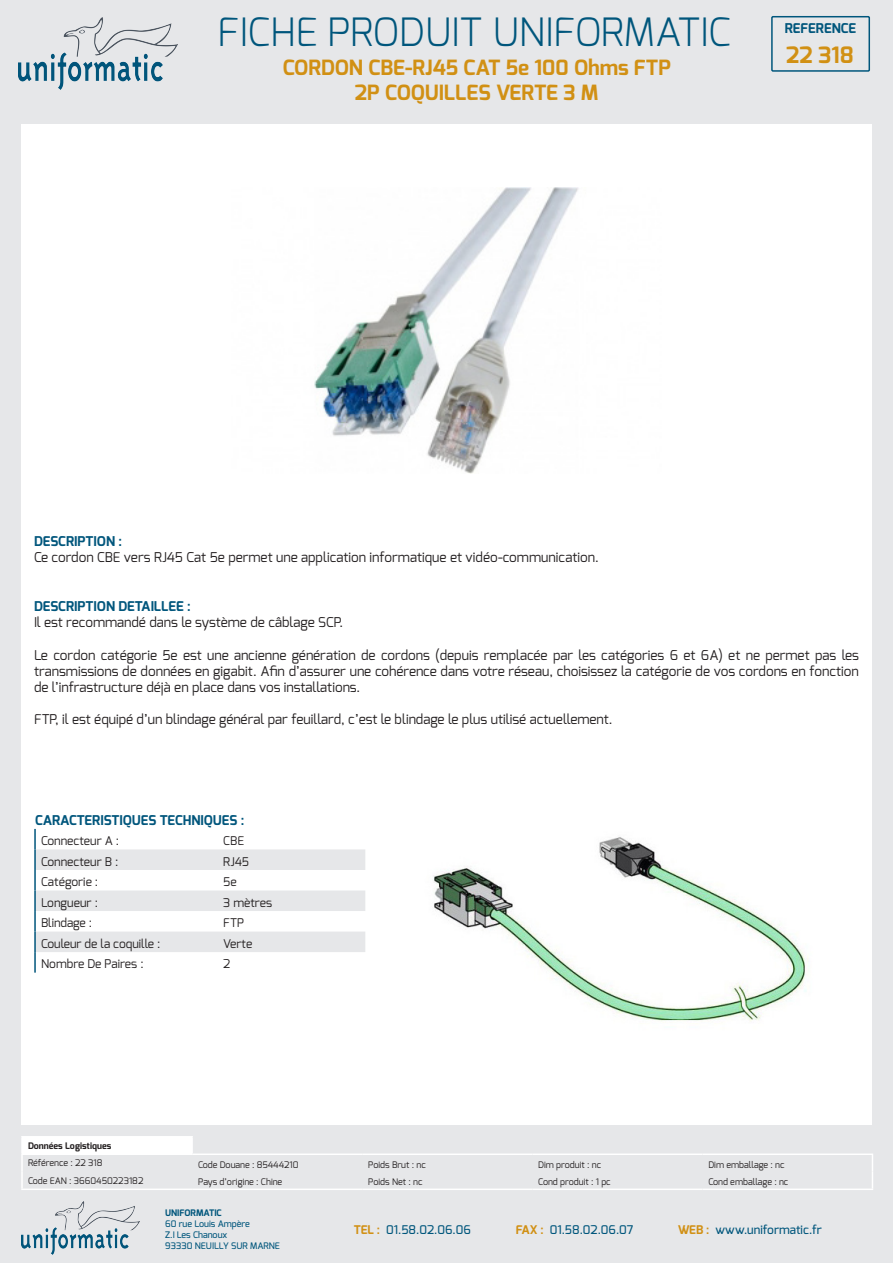
<style>
.page{position:relative;width:893px;height:1263px;background:#e6e7e9}
.page>*{position:absolute;margin:0;border:0;box-sizing:border-box;transform-origin:0 0}
.t1{font:300 39px "Exo";color:#00567c}
.t2{font:700 22.5px "Exo";color:#d19014}
.t3{font:700 21px "Exo";color:#d19014}
.t4{font:13.5px/16.2px "Exo";color:#231f20;text-align:justify}
.t5{font:700 13.5px "Exo";color:#00567c}
.t6{font:12px "Exo";color:#231f20}
.t7{font:500 12px "Exo";color:#00567c}
.t8{font:9px "Exo";color:#231f20}
.t9{font:500 9px "Exo";color:#00567c}
.t10{font:700 9px "Exo";color:#231f20}
.t11{font:700 9px "Exo";color:#00567c}
.s1{font-weight:700;color:#d19014}
</style>
<div class="page">
<div style="left:21px;top:124px;width:851px;height:1001px;background:#fff"></div>
<img style="left:21px;top:1201px;width:118px;height:53px">
<svg style="left:36px;top:849px;width:329px;height:103px"></svg>
<hr style="left:34px;top:829px;width:2px;height:20px;background:#00567c">
<hr style="left:34px;top:849px;width:2px;height:21px;background:#00567c">
<hr style="left:34px;top:870px;width:2px;height:20px;background:#00567c">
<hr style="left:34px;top:890px;width:2px;height:21px;background:#00567c">
<hr style="left:34px;top:911px;width:2px;height:20px;background:#00567c">
<hr style="left:34px;top:931px;width:2px;height:21px;background:#00567c">
<hr style="left:34px;top:952px;width:2px;height:21px;background:#00567c">
<img style="left:18px;top:17px;width:160px;height:73px">
<hr style="left:21px;top:1188px;width:171px;height:2px;background:#fff">
<hr style="left:192px;top:1188px;width:170px;height:2px;background:#fff">
<hr style="left:362px;top:1188px;width:170px;height:2px;background:#fff">
<hr style="left:532px;top:1188px;width:170px;height:2px;background:#fff">
<hr style="left:702px;top:1188px;width:171px;height:2px;background:#fff">
<hr style="left:21px;top:1136px;width:172px;height:1px;background:#fff">
<svg style="left:21px;top:1137px;width:852px;height:52px"></svg>
<hr style="left:21px;top:1153px;width:171px;height:2px;background:#fff">
<svg style="left:771px;top:16px;width:100px;height:56px"></svg>
<img style="left:314px;top:187px;width:265px;height:287px">
<img style="left:433px;top:837px;width:375px;height:185px">
<p class="t1" style="left:217px;top:7px;width:515px">FICHE PRODUIT UNIFORMATIC</p>
<p class="t3" style="left:283px;top:54px;width:390px">CORDON CBE-RJ45 CAT 5e 100 Ohms FTP</p>
<p class="t3" style="left:355px;top:79px;width:245px">2P COQUILLES VERTE 3 M</p>
<p class="t5" style="left:785px;top:20px;width:73px">REFERENCE</p>
<p class="t2" style="left:786px;top:40px;width:69px">22 318</p>
<p class="t5" style="left:34px;top:533px;width:90px">DESCRIPTION :</p>
<p class="t4" style="left:34px;top:549px;width:566px">Ce cordon CBE vers RJ45 Cat 5e permet une application informatique et vidéo-communication.</p>
<p class="t5" style="left:34px;top:597px;width:158px">DESCRIPTION DETAILLEE :</p>
<p class="t4" style="left:34px;top:614px;width:311px">Il est recommandé dans le système de câblage SCP.</p>
<p class="t4" style="left:34px;top:646px;width:826px">Le cordon catégorie 5e est une ancienne génération de cordons (depuis remplacée par les catégories 6 et 6A) et ne permet pas les transmissions de données en gigabit. Afin d’assurer une cohérence dans votre réseau, choisissez la catégorie de vos cordons en fonction de l’infrastructure déjà en place dans vos installations.</p>
<p class="t4" style="left:34px;top:711px;width:580px">FTP, il est équipé d’un blindage général par feuillard, c’est le blindage le plus utilisé actuellement.</p>
<p class="t5" style="left:35px;top:811px;width:211px">CARACTERISTIQUES TECHNIQUES :</p>
<p class="t6" style="left:41px;top:833px;width:80px">Connecteur A :</p>
<p class="t6" style="left:223px;top:833px;width:22px">CBE</p>
<p class="t6" style="left:41px;top:854px;width:79px">Connecteur B :</p>
<p class="t6" style="left:223px;top:854px;width:27px">RJ45</p>
<p class="t6" style="left:41px;top:874px;width:59px">Catégorie :</p>
<p class="t6" style="left:223px;top:874px;width:15px">5e</p>
<p class="t6" style="left:41px;top:895px;width:58px">Longueur :</p>
<p class="t6" style="left:223px;top:895px;width:50px">3 mètres</p>
<p class="t6" style="left:41px;top:915px;width:53px">Blindage :</p>
<p class="t6" style="left:223px;top:915px;width:22px">FTP</p>
<p class="t6" style="left:41px;top:936px;width:121px">Couleur de la coquille :</p>
<p class="t6" style="left:223px;top:936px;width:31px">Verte</p>
<p class="t6" style="left:41px;top:956px;width:104px">Nombre De Paires :</p>
<p class="t6" style="left:223px;top:956px;width:9px">2</p>
<p class="t10" style="left:28px;top:1140px;width:85px">Données Logistiques</p>
<p class="t8" style="left:28px;top:1157px;width:76px">Référence : 22 318</p>
<p class="t8" style="left:198px;top:1158px;width:102px">Code Douane : 85444210</p>
<p class="t8" style="left:368px;top:1158px;width:59px">Poids Brut : nc</p>
<p class="t8" style="left:538px;top:1158px;width:64px">Dim produit : nc</p>
<p class="t8" style="left:708px;top:1158px;width:78px">Dim emballage : nc</p>
<p class="t8" style="left:28px;top:1175px;width:117px">Code EAN : 3660450223182</p>
<p class="t8" style="left:198px;top:1176px;width:86px">Pays d’origine : Chine</p>
<p class="t8" style="left:368px;top:1176px;width:56px">Poids Net : nc</p>
<p class="t8" style="left:538px;top:1176px;width:74px">Cond produit : 1 pc</p>
<p class="t8" style="left:708px;top:1176px;width:82px">Cond emballage : nc</p>
<p class="t7" style="left:354px;top:1222px;width:119px"><span class="s1">TEL :</span> 01.58.02.06.06</p>
<p class="t7" style="left:516px;top:1222px;width:119px"><span class="s1">FAX :</span> 01.58.02.06.07</p>
<p class="t7" style="left:678px;top:1222px;width:145px"><span class="s1">WEB :</span> www.uniformatic.fr</p>
<p class="t11" style="left:165px;top:1207px;width:58px">UNIFORMATIC</p>
<p class="t9" style="left:165px;top:1218px;width:86px">60 rue Louis Ampère</p>
<p class="t9" style="left:165px;top:1229px;width:64px">Z.I Les Chanoux</p>
<p class="t9" style="left:165px;top:1239px;width:116px">93330 NEUILLY SUR MARNE</p>
</div>
